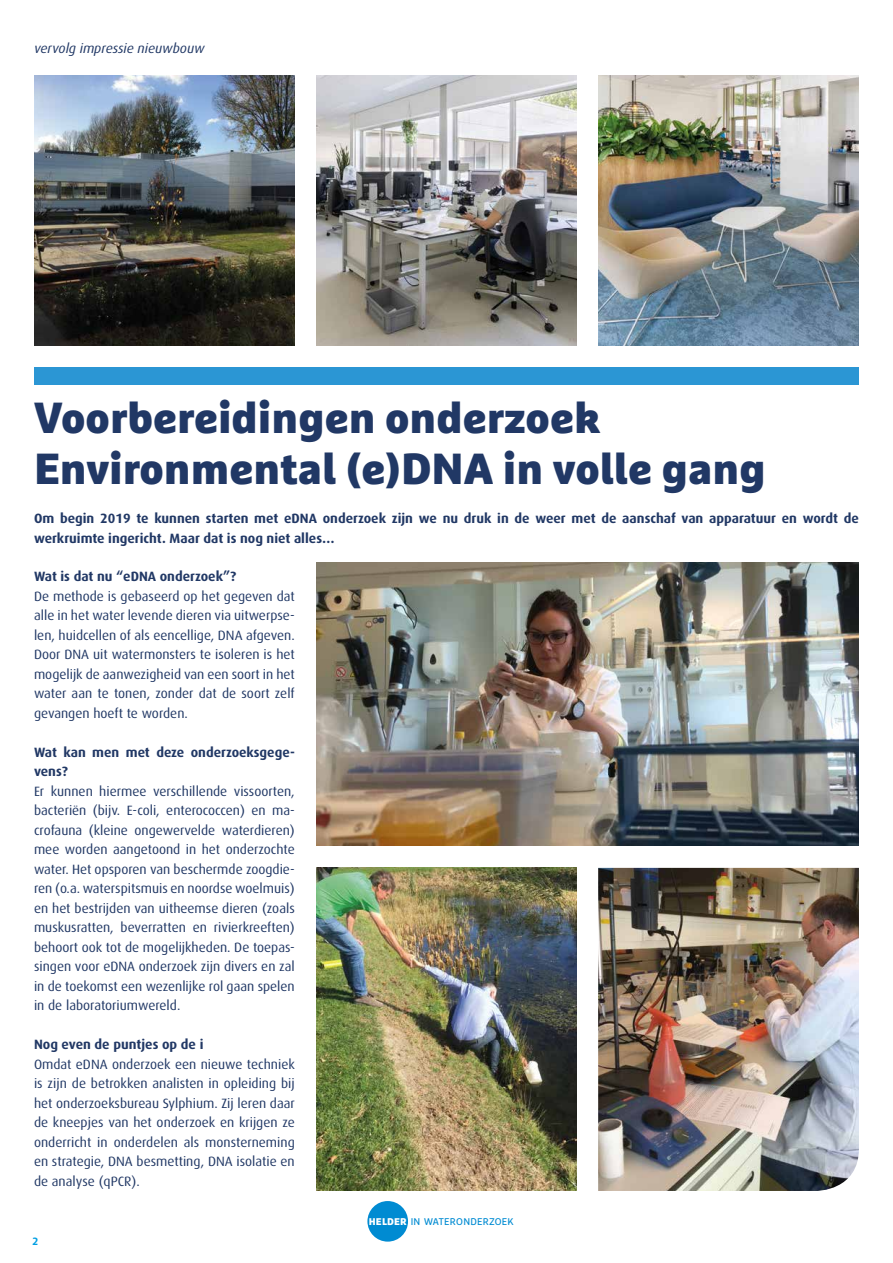
<style>
.page{position:relative;width:893px;height:1263px;background:#fff}
.page>*{position:absolute;margin:0;border:0;box-sizing:border-box;transform-origin:0 0}
.t1{font:900 43.5px/51px "Marselis OT";color:#213865}
.t2{font:13.5px/19.5px "Dax";color:#213865;text-align:justify}
.t3{font:700 13.5px/19.5px "Dax";color:#213865}
.t4{font:italic 13.5px "Dax";color:#213865}
.t5{font:700 10.5px "Marselis OT";color:#009fe3}
.t6{font:9.75px "Marselis OT";letter-spacing:.03em;color:#008bd2}
.s1{font-weight:900;color:#fff}
</style>
<div class="page">
<img style="left:316px;top:563px;width:543px;height:282px">
<img style="left:34px;top:75px;width:261px;height:270px">
<img style="left:316px;top:75px;width:261px;height:270px">
<img style="left:598px;top:75px;width:261px;height:270px">
<img style="left:316px;top:868px;width:261px;height:323px">
<img style="left:598px;top:868px;width:261px;height:323px">
<div style="left:367px;top:1201px;width:41px;height:40px;background:#008bd2;border-radius:50%"></div>
<div style="left:34px;top:367px;width:825px;height:18px;background:#2b96d4"></div>
<p class="t4" style="left:34px;top:41px;width:172px">vervolg impressie nieuwbouw</p>
<h1 class="t1" style="left:34px;top:391px;width:733px">Voorbereidingen onderzoek<br>Environmental (e)DNA in volle gang</h1>
<p class="t3" style="left:34px;top:509px;width:826px">Om begin 2019 te kunnen starten met eDNA onderzoek zijn we nu druk in de weer met de aanschaf van apparatuur en wordt de werkruimte ingericht. Maar dat is nog niet alles…</p>
<p class="t3" style="left:34px;top:567px;width:204px">Wat is dat nu “eDNA onderzoek”?</p>
<p class="t2" style="left:34px;top:586px;width:262px">De methode is gebaseerd op het gegeven dat alle in het water levende dieren via uitwerpse&shy;len, huidcellen of als eencellige, DNA afgeven.<br>Door DNA uit watermonsters te isoleren is het mogelijk de aanwezigheid van een soort in het water aan te tonen, zonder dat de soort zelf gevangen hoeft te worden.</p>
<p class="t3" style="left:34px;top:742px;width:262px">Wat kan men met deze onderzoeksgege&shy;vens?</p>
<p class="t2" style="left:34px;top:781px;width:262px">Er kunnen hiermee verschillende vissoorten, bacteriën (bijv. E-coli, enterococcen) en ma&shy;crofauna (kleine ongewervelde waterdieren) mee worden aangetoond in het onderzochte water. Het opsporen van beschermde zoogdie&shy;ren (o.a. waterspitsmuis en noordse woelmuis) en het bestrijden van uitheemse dieren (zoals muskusratten, beverratten en rivierkreeften) behoort ook tot de mogelijkheden. De toepas&shy;singen voor eDNA onderzoek zijn divers en zal in de toekomst een wezenlijke rol gaan spelen in de laboratoriumwereld.</p>
<p class="t3" style="left:34px;top:1035px;width:171px">Nog even de puntjes op de i</p>
<p class="t2" style="left:34px;top:1054px;width:262px">Omdat eDNA onderzoek een nieuwe techniek is zijn de betrokken analisten in opleiding bij het onderzoeksbureau Sylphium. Zij leren daar de kneepjes van het onderzoek en krijgen ze onderricht in onderdelen als monsterneming en strategie, DNA besmetting, DNA isolatie en de analyse (qPCR).</p>
<p class="t5" style="left:32px;top:1235px;width:7px">2</p>
<p class="t6" style="left:369px;top:1216px;width:147px"><span class="s1">HELDER</span> IN WATERONDERZOEK</p>
</div>
